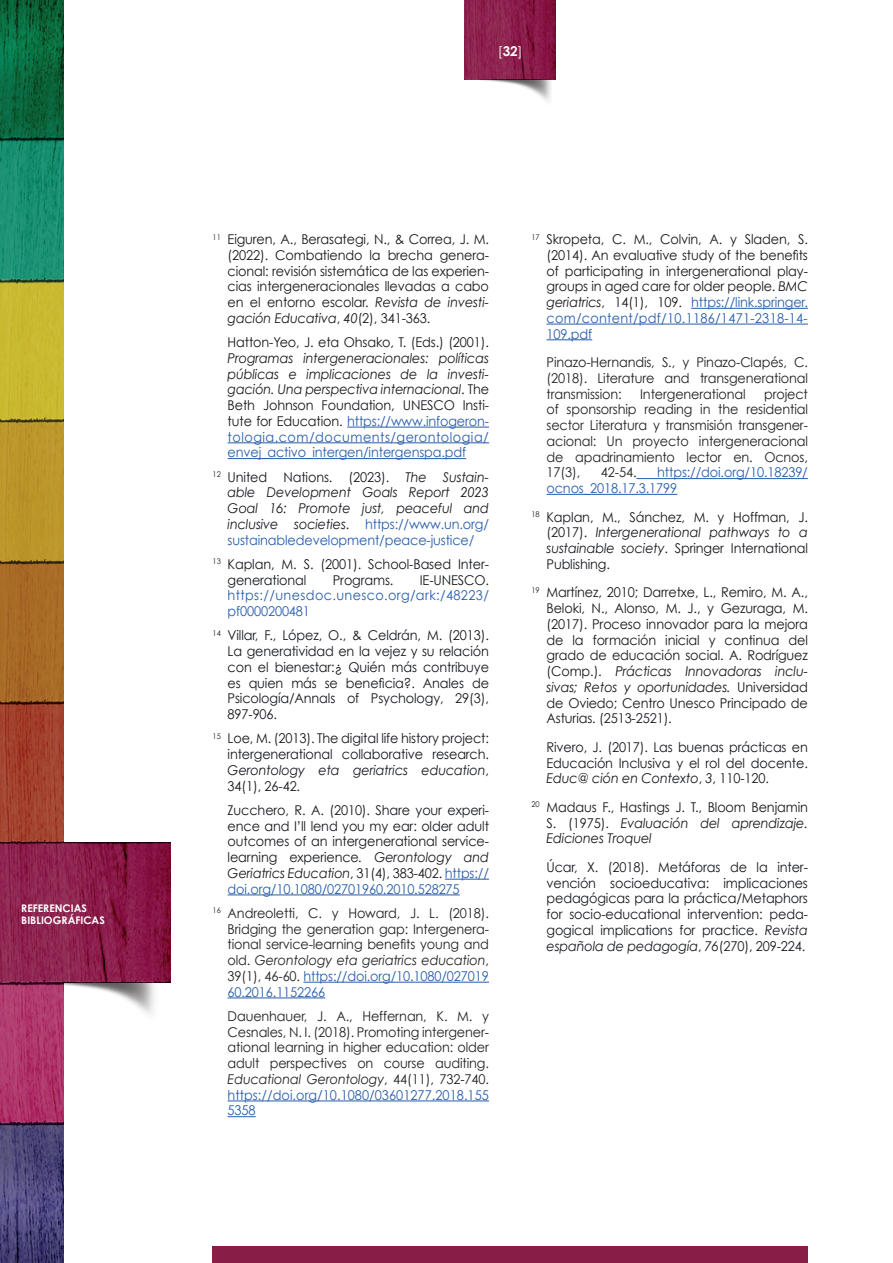
<style>
.page{position:relative;width:893px;height:1263px;background:#fff}
.page>*{position:absolute;margin:0;border:0;box-sizing:border-box;transform-origin:0 0}
.t1{font:13.5px/15.8px "Century Gothic";letter-spacing:-.01em;color:#15181c;text-align:justify;scale:.95 1}
.t2{font:13.5px/15.8px "Century Gothic";letter-spacing:-.01em;color:#231f20;text-align:justify;scale:.95 1}
.t3{font:italic 13.5px/15.8px "Century Gothic";letter-spacing:-.01em;color:#15181c;text-align:justify;scale:.95 1}
.t4{font:13.5px/15.8px "Century Gothic";letter-spacing:.03em;color:#275caa;scale:.95 1}
.t5{font:13.5px/15.8px "Century Gothic";letter-spacing:-.01em;color:#275caa;scale:.95 1}
.t6{font:13.5px "Century Gothic";color:#fff}
.t7{font:700 10.5px/12px "Century Gothic";color:#fff}
.s1{font-weight:700}
.s2{font-style:italic}
.s3{font-style:normal}
.s4{font-style:normal;color:#275caa}
.s5{color:#275caa}
</style>
<div class="page">
<img style="left:0;top:101px;width:64px;height:1162px">
<img style="left:0;top:842px;width:170px;height:140px">
<img style="left:17px;top:982px;width:144px;height:43px">
<img style="left:0;top:0;width:64px;height:101px">
<img style="left:465px;top:0;width:91px;height:80px">
<img style="left:481px;top:80px;width:70px;height:21px">
<div style="left:213px;top:1246px;width:595px;height:17px;background:#861e48"></div>
<hr style="left:347px;top:427px;width:142px;height:1px;background:#275caa">
<hr style="left:228px;top:442px;width:261px;height:1px;background:#275caa">
<hr style="left:228px;top:458px;width:238px;height:1px;background:#275caa">
<hr style="left:445px;top:879px;width:44px;height:1px;background:#275caa">
<hr style="left:228px;top:894px;width:232px;height:1px;background:#275caa">
<hr style="left:303px;top:982px;width:186px;height:1px;background:#275caa">
<hr style="left:228px;top:997px;width:97px;height:1px;background:#275caa">
<hr style="left:228px;top:1100px;width:261px;height:1px;background:#275caa">
<svg style="left:228px;top:1116px;width:28px;height:1px"></svg>
<hr style="left:691px;top:308px;width:117px;height:1px;background:#275caa">
<hr style="left:546px;top:324px;width:262px;height:1px;background:#275caa">
<hr style="left:546px;top:339px;width:46px;height:1px;background:#275caa">
<hr style="left:636px;top:478px;width:172px;height:1px;background:#275caa">
<hr style="left:546px;top:494px;width:131px;height:1px;background:#275caa">
<p class="t7" style="left:21px;top:902px;width:85px">REFERENCIAS<br>BIBLIOGRÁFICAS</p>
<p class="t6" style="left:498px;top:43px;width:26px">[<span class="s1">32</span>]</p>
<p class="t1" style="left:228px;top:231px;width:277px;text-indent:-15px"><sup>11</sup> Eiguren, A., Berasategi, N., &amp; Correa, J. M. (2022). Combatiendo la brecha genera&shy;cional: revisión sistemática de las experien&shy;cias intergeneracionales llevadas a cabo en el entorno escolar. <span class="s2">Revista de investi&shy;gación Educativa</span>, <span class="s2">40</span>(2), 341-363.</p>
<p class="t1" style="left:228px;top:334px;width:277px">Hatton-Yeo, J. eta Ohsako, T. (Eds.) (2001).</p>
<p class="t3" style="left:228px;top:350px;width:277px">Programas intergeneracionales: políticas públicas e implicaciones de la investi&shy;gación. Una perspectiva internacional<span class="s3">. The Beth Johnson Foundation, UNESCO Insti&shy;tute for Education.</span> <span class="s4">https://www.infogeron&shy;tologia.com/documents/gerontologia/ envej_activo_intergen/intergenspa.pdf</span></p>
<p class="t3" style="left:228px;top:469px;width:277px;text-indent:-15px"><sup>12</sup> <span class="s3">United Nations. (2023).</span> The Sustain&shy;able Development Goals Report 2023<br>Goal 16: Promote just, peaceful and inclusive societies<span class="s3">.</span> <span class="s4">https://www.un.org/ sustainabledevelopment/peace-justice/</span></p>
<p class="t1" style="left:228px;top:556px;width:277px;text-indent:-15px"><sup>13</sup> Kaplan, M. S. (2001). School-Based Inter&shy;generational</p>
<p class="t1" style="left:333px;top:572px;width:65px">Programs.</p>
<p class="t1" style="left:420px;top:572px;width:74px">IE-UNESCO.</p>
<p class="t4" style="left:228px;top:587px;width:277px">https://unesdoc.unesco.org/ark:/48223/ pf0000200481</p>
<p class="t1" style="left:228px;top:627px;width:277px;text-indent:-15px"><sup>14</sup> Villar, F., López, O., &amp; Celdrán, M. (2013).<br>La generatividad en la vejez y su relación con el bienestar:¿ Quién más contribuye es quien más se beneficia?. Anales de Psicología/Annals of Psychology, 29(3), 897-906.</p>
<p class="t1" style="left:228px;top:730px;width:277px;text-indent:-15px"><sup>15</sup> Loe, M. (2013). The digital life history project: intergenerational collaborative research.<br><span class="s2">Gerontology eta geriatrics education</span>, 34(1), 26-42.</p>
<p class="t1" style="left:228px;top:802px;width:277px">Zucchero, R. A. (2010). Share your experi&shy;ence and I’ll lend you my ear: older adult outcomes of an intergenerational service&shy;learning experience<span class="s2">. Gerontology and Geriatrics Education</span>, 31(4), 383-402. <span class="s5">https:// doi.org/10.1080/02701960.2010.528275</span></p>
<p class="t2" style="left:228px;top:905px;width:277px;text-indent:-15px"><sup>16</sup> Andreoletti, C. y Howard, J. L. (2018).<br>Bridging the generation gap: Intergenera&shy;tional service-learning benefits young and old. <span class="s2">Gerontology eta geriatrics education</span>, 39(1), 46-60. <span class="s5">https://doi.org/10.1080/027019<br>60.2016.1152266</span></p>
<p class="t2" style="left:228px;top:1008px;width:277px">Dauenhauer, J. A., Heffernan, K. M. y Cesnales, N. I. (2018). Promoting intergener&shy;ational learning in higher education: older adult perspectives on course auditing.<br><span class="s2">Educational Gerontology</span>, 44(11), 732-740. <span class="s5">https://doi.org/10.1080/03601277.2018.155<br>5358</span></p>
<p class="t1" style="left:546px;top:231px;width:277px;text-indent:-15px"><sup>17</sup> Skropeta, C. M., Colvin, A. y Sladen, S. (2014). An evaluative study of the benefits of participating in intergenerational play&shy;groups in aged care for older people. <span class="s2">BMC geriatrics</span>, 14(1), 109. <span class="s5">https://link.springer. com/content/pdf/10.1186/1471-2318-14- 109.pdf</span></p>
<p class="t2" style="left:546px;top:354px;width:277px">Pinazo-Hernandis, S., y Pinazo-Clapés, C. (2018). Literature and transgenerational transmission:</p>
<p class="t2" style="left:546px;top:386px;width:277px;text-indent:218px">project of sponsorship reading in the residential sector Literatura y transmisión transgener&shy;acional: Un proyecto intergeneracional de apadrinamiento lector en. Ocnos, 17(3),</p>
<p class="t2" style="left:640px;top:386px;width:112px">Intergenerational</p>
<p class="t5" style="left:546px;top:464px;width:277px;text-indent:111px">https://doi.org/10.18239/ ocnos_2018.17.3.1799</p>
<p class="t1" style="left:546px;top:509px;width:277px;text-indent:-15px"><sup>18</sup> Kaplan, M., Sánchez, M. y Hoffman, J. (2017). <span class="s2">Intergenerational pathways to a sustainable society</span>. Springer International Publishing.</p>
<p class="t1" style="left:546px;top:584px;width:277px;text-indent:-15px"><sup>19</sup> Martínez, 2010; Darretxe, L., Remiro, M. A., Beloki, N., Alonso, M. J., y Gezuraga, M. (2017). Proceso innovador para la mejora de la formación inicial y continua del grado de educación social. A. Rodríguez (Comp.). <span class="s2">Prácticas Innovadoras inclu&shy;sivas; Retos y oportunidades.</span> Universidad de Oviedo; Centro Unesco Principado de Asturias. (2513-2521).</p>
<p class="t1" style="left:546px;top:739px;width:277px">Rivero, J. (2017). Las buenas prácticas en Educación Inclusiva y el rol del docente.<br><span class="s2">Educ@ ción en Contexto</span>, <span class="s2">3</span>, 110-120.</p>
<p class="t1" style="left:546px;top:799px;width:277px;text-indent:-15px"><sup>20</sup> Madaus F., Hastings J. T., Bloom Benjamin S. (1975). <span class="s2">Evaluación del aprendizaje.<br>Ediciones Troquel</span></p>
<p class="t1" style="left:546px;top:859px;width:277px">Úcar, X. (2018). Metáforas de la inter&shy;vención socioeducativa: implicaciones pedagógicas para la práctica/Metaphors for socio-educational intervention: peda&shy;gogical implications for practice. <span class="s2">Revista española de pedagogía</span>, <span class="s2">76</span>(270), 209-224.</p>
<p class="t2" style="left:601px;top:464px;width:39px">42-54.</p>
</div>
